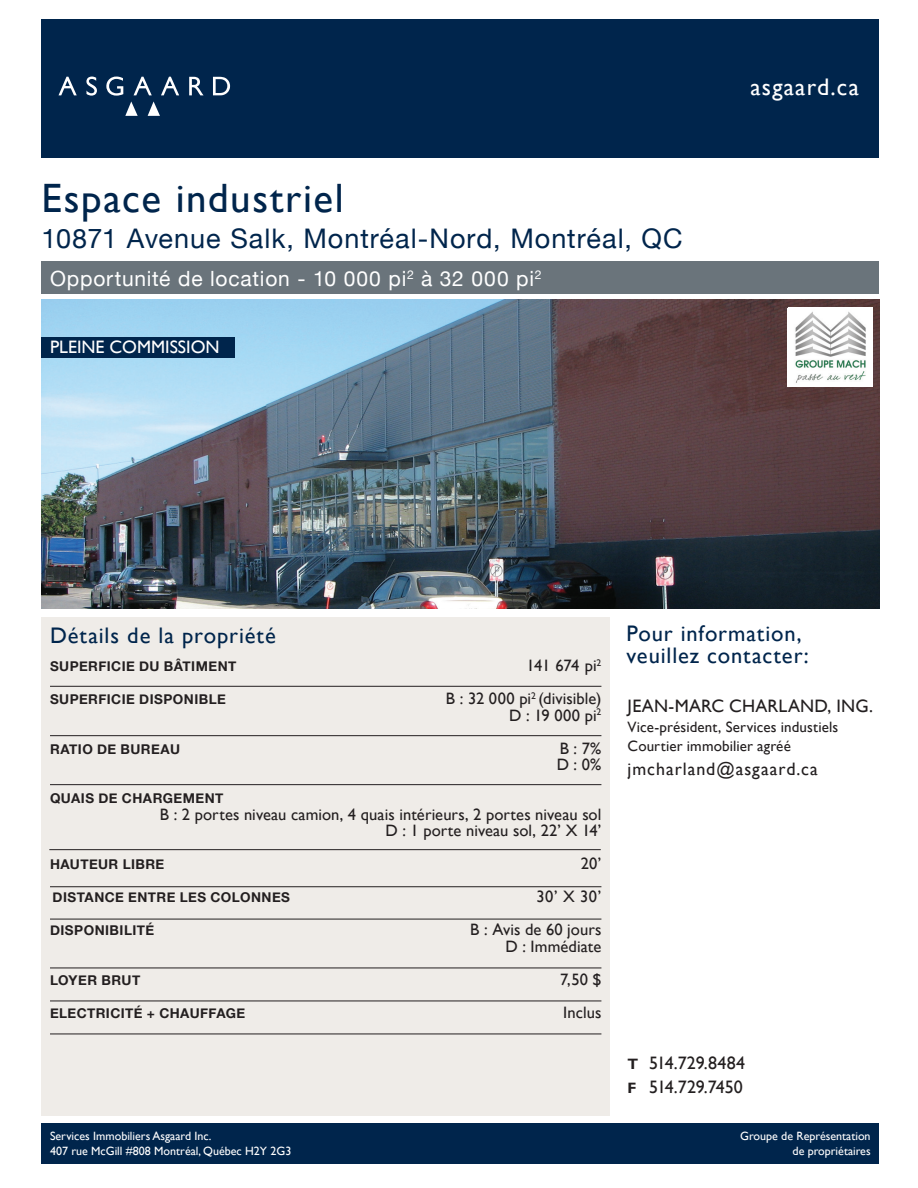
<style>
.page{position:relative;width:918px;height:1188px;background:#fff}
.page>*{position:absolute;margin:0;border:0;box-sizing:border-box;transform-origin:0 0}
.t1{font:40.95px "Gill Sans";letter-spacing:.045em;color:#00254c}
.t2{font:27px "Helvetica Neue";letter-spacing:.035em;color:#00254c}
.t3{font:24px "Gill Sans";color:#fff}
.t4{font:22.5px/22.5px "Gill Sans";letter-spacing:.04em;color:#00254c}
.t5{font:21px "Helvetica Neue";letter-spacing:.04em;color:#fff}
.t6{font:18px/24px "Gill Sans";letter-spacing:.005em;color:#231f20}
.t7{font:18px "Gill Sans";color:#fff}
.t8{font:16.5px/16.5px "Gill Sans";letter-spacing:.005em;color:#231f20;text-align:right}
.t9{font:15px/19.5px "Gill Sans";letter-spacing:.01em;color:#231f20}
.t10{font:700 13.5px "Helvetica Neue";letter-spacing:.035em;color:#231f20}
.t11{font:12px/15px "Gill Sans";color:#fff}
.s1{font-family:"Gill Sans";font-weight:400;font-size:16.5px}
.s2{font-weight:700;font-size:15px}
</style>
<div class="page">
<img style="left:42px;top:300px;width:837px;height:309px">
<div style="left:42px;top:19px;width:837px;height:138px;background:#00254c"></div>
<svg style="left:86px;top:77px;width:11px;height:19px"></svg>
<svg style="left:189px;top:77px;width:15px;height:18px"></svg>
<svg style="left:213px;top:77px;width:17px;height:18px"></svg>
<svg style="left:59px;top:77px;width:18px;height:18px"></svg>
<svg style="left:106px;top:77px;width:73px;height:39px"></svg>
<div style="left:42px;top:261px;width:837px;height:33px;background:#6a747b"></div>
<div style="left:42px;top:1123px;width:837px;height:41px;background:#00254c"></div>
<div style="left:42px;top:617px;width:568px;height:44px;background:#efece8"></div>
<div style="left:42px;top:661px;width:568px;height:455px;background:#efece8"></div>
<hr style="left:50px;top:919px;width:551px;height:1px;background:#231f20">
<hr style="left:50px;top:968px;width:551px;height:1px;background:#231f20">
<hr style="left:50px;top:1001px;width:551px;height:1px;background:#231f20">
<hr style="left:50px;top:1034px;width:551px;height:1px;background:#231f20">
<hr style="left:49px;top:849px;width:552px;height:1px;background:#231f20">
<hr style="left:50px;top:735px;width:551px;height:1px;background:#231f20">
<div style="left:42px;top:337px;width:193px;height:20px;background:#00254c"></div>
<hr style="left:50px;top:784px;width:551px;height:1px;background:#231f20">
<hr style="left:50px;top:886px;width:551px;height:1px;background:#231f20">
<hr style="left:50px;top:686px;width:551px;height:1px;background:#231f20">
<img style="left:788px;top:308px;width:85px;height:79px">
<h1 class="t1" style="left:42px;top:174px;width:304px">Espace industriel</h1>
<h2 class="t2" style="left:42px;top:219px;width:643px">10871 Avenue Salk, Montréal-Nord, Montréal, QC</h2>
<p class="t5" style="left:50px;top:263px;width:493px">Opportunité de location - 10 000 pi<sup>2</sup> à 32 000 pi<sup>2</sup></p>
<p class="t7" style="left:50px;top:337px;width:99px">PLEIN E COMMI</p>
<p class="t7" style="left:170px;top:337px;width:49px">SSION</p>
<h3 class="t3" style="left:751px;top:73px;width:110px">asgaard.ca</h3>
<h3 class="t4" style="left:50px;top:624px;width:227px">Détails de la propriété</h3>
<p class="t10" style="left:50px;top:656px;width:188px">SUPERFICIE DU BÂTIMENT</p>
<p class="t8" style="left:527px;top:658px;width:76px">141 674 pi<sup>2</sup></p>
<p class="t10" style="left:50px;top:689px;width:177px">SUPERFICIE DISPONIBLE</p>
<p class="t8" style="left:446px;top:691px;width:157px">B : 32 000 pi<sup>2</sup> (divisible)<br>D : 19 000 pi<sup>2</sup></p>
<p class="t10" style="left:50px;top:738px;width:28px">RATIO</p>
<p class="t10" style="left:97px;top:738px;width:34px">DE BURE</p>
<p class="t10" style="left:161px;top:738px;width:19px">AU</p>
<p class="t8" style="left:557px;top:740px;width:46px;text-align:left">B : 7%<br>D : 0%</p>
<p class="t10" style="left:50px;top:788px;width:175px">QUAIS DE CHARGEMENT</p>
<p class="t8" style="left:160px;top:806px;width:443px">B : 2 portes niveau camion, 4 quais intérieurs, 2 portes niveau sol<br>D : 1 porte niveau sol, 22’ X 14’</p>
<p class="t10" style="left:50px;top:854px;width:116px">HAUTEUR LIBRE</p>
<p class="t8" style="left:581px;top:856px;width:22px">20’</p>
<p class="t10" style="left:53px;top:887px;width:239px">DISTANCE ENTRE LES COLONNES</p>
<p class="t8" style="left:537px;top:889px;width:66px">30’ X 30’</p>
<p class="t10" style="left:50px;top:920px;width:106px">DISPONIBILITÉ</p>
<p class="t8" style="left:470px;top:922px;width:133px">B : Avis de 60 jours<br>D : I mmédiate</p>
<p class="t10" style="left:50px;top:969px;width:92px">LOYER BRUT</p>
<p class="t8" style="left:560px;top:971px;width:43px">7,50 $</p>
<p class="t10" style="left:50px;top:1002px;width:357px">ELECTRICITÉ + CHAUFFAGE <span class="s1">I</span></p>
<p class="t8" style="left:567px;top:1004px;width:36px">nclus</p>
<h3 class="t4" style="left:627px;top:623px;width:184px">Pour information, veuillez contacter:</h3>
<p class="t6" style="left:628px;top:695px;width:247px">JEan-marc charland, ing.</p>
<p class="t9" style="left:628px;top:717px;width:212px">Vice-président, Services industiels<br>Courtier immobilier agréé</p>
<p class="t6" style="left:628px;top:758px;width:192px">jmcharland@asgaard.ca</p>
<p class="t6" style="left:628px;top:1052px;width:119px"><span class="s2">T</span> 514.729.8484<br><span class="s2">F</span> 514.729.7450</p>
<p class="t11" style="left:50px;top:1129px;width:243px">Services Immobiliers Asgaard Inc.<br>407 rue McGill #808 Montréal, Québec H2Y 2G3</p>
<p class="t11" style="left:740px;top:1129px;width:132px;text-align:right">Groupe de Représentation de propriétaires</p>
</div>
